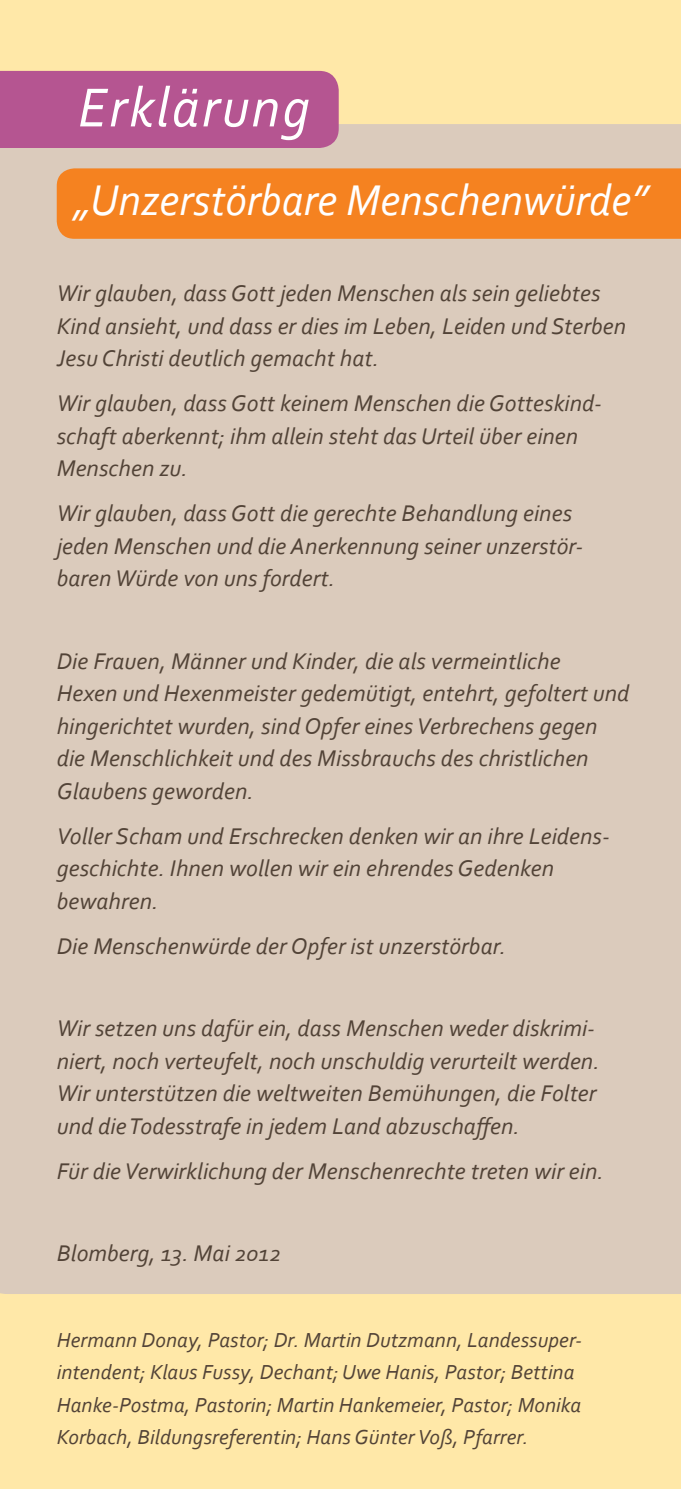
<style>
.page{position:relative;width:681px;height:1489px;background:#fff}
.page>*{position:absolute;margin:0;border:0;box-sizing:border-box;transform-origin:0 0}
.t1{font:italic 57.5px "Corbel";letter-spacing:.04em;color:#fff;scale:.96 1}
.t2{font:italic 45px "Corbel";color:#fff;scale:.96 1}
.t3{font:italic 23.75px/32.5px "Corbel";letter-spacing:.005em;color:#524337}
.t4{font:italic 21.25px/32.5px "Corbel";letter-spacing:.005em;color:#524337}
</style>
<div class="page">
<div style="left:0;top:0;width:680px;height:1488px;background:#ffe8a8"></div>
<div style="left:0;top:124px;width:680px;height:1169px;background:#dbcbbc"></div>
<div style="left:0;top:71px;width:338px;height:77px;background:#b55591"></div>
<div style="left:57px;top:168px;width:623px;height:71px;background:#f58220"></div>
<h1 class="t1" style="left:78px;top:72px;width:243px">Erklärung</h1>
<h2 class="t2" style="left:74px;top:172px;width:599px">„Unzerstörbare Menschenwürde”</h2>
<p class="t3" style="left:57px;top:276px;width:570px">Wir glauben, dass Gott jeden Menschen als sein geliebtes<br>Kind ansieht, und dass er dies im Leben, Leiden und Sterben<br>Jesu Christi deutlich gemacht hat.</p>
<p class="t3" style="left:57px;top:386px;width:546px">Wir glauben, dass Gott keinem Menschen die Gotteskind&shy;schaft aberkennt; ihm allein steht das Urteil über einen<br>Menschen zu.</p>
<p class="t3" style="left:57px;top:496px;width:527px">Wir glauben, dass Gott die gerechte Behandlung eines jeden Menschen und die Anerkennung seiner unzerstör&shy;baren Würde von uns fordert.</p>
<p class="t3" style="left:57px;top:644px;width:574px">Die Frauen, Männer und Kinder, die als vermeintliche<br>Hexen und Hexenmeister gedemütigt, entehrt, gefoltert und hingerichtet wurden, sind Opfer eines Verbrechens gegen die Menschlichkeit und des Missbrauchs des christlichen Glaubens geworden.</p>
<p class="t3" style="left:57px;top:819px;width:554px">Voller Scham und Erschrecken denken wir an ihre Leidens&shy;geschichte. Ihnen wollen wir ein ehrendes Gedenken bewahren.</p>
<p class="t3" style="left:57px;top:929px;width:450px">Die Menschenwürde der Opfer ist unzerstörbar.</p>
<p class="t3" style="left:57px;top:1011px;width:544px">Wir setzen uns dafür ein, dass Menschen weder diskrimi&shy;niert, noch verteufelt, noch unschuldig verurteilt werden.<br>Wir unterstützen die weltweiten Bemühungen, die Folter und die Todesstrafe in jedem Land abzuschaffen.</p>
<p class="t3" style="left:57px;top:1154px;width:548px">Für die Verwirklichung der Menschenrechte treten wir ein.</p>
<p class="t3" style="left:57px;top:1236px;width:226px">Blomberg, 13. Mai 2012</p>
<p class="t4" style="left:57px;top:1322px;width:526px">Hermann Donay, Pastor; Dr. Martin Dutzmann, Landessuper&shy;intendent; Klaus Fussy, Dechant; Uwe Hanis, Pastor; Bettina Hanke-Postma, Pastorin; Martin Hankemeier, Pastor; Monika Korbach, Bildungsreferentin; Hans Günter Voß, Pfarrer.</p>
</div>
